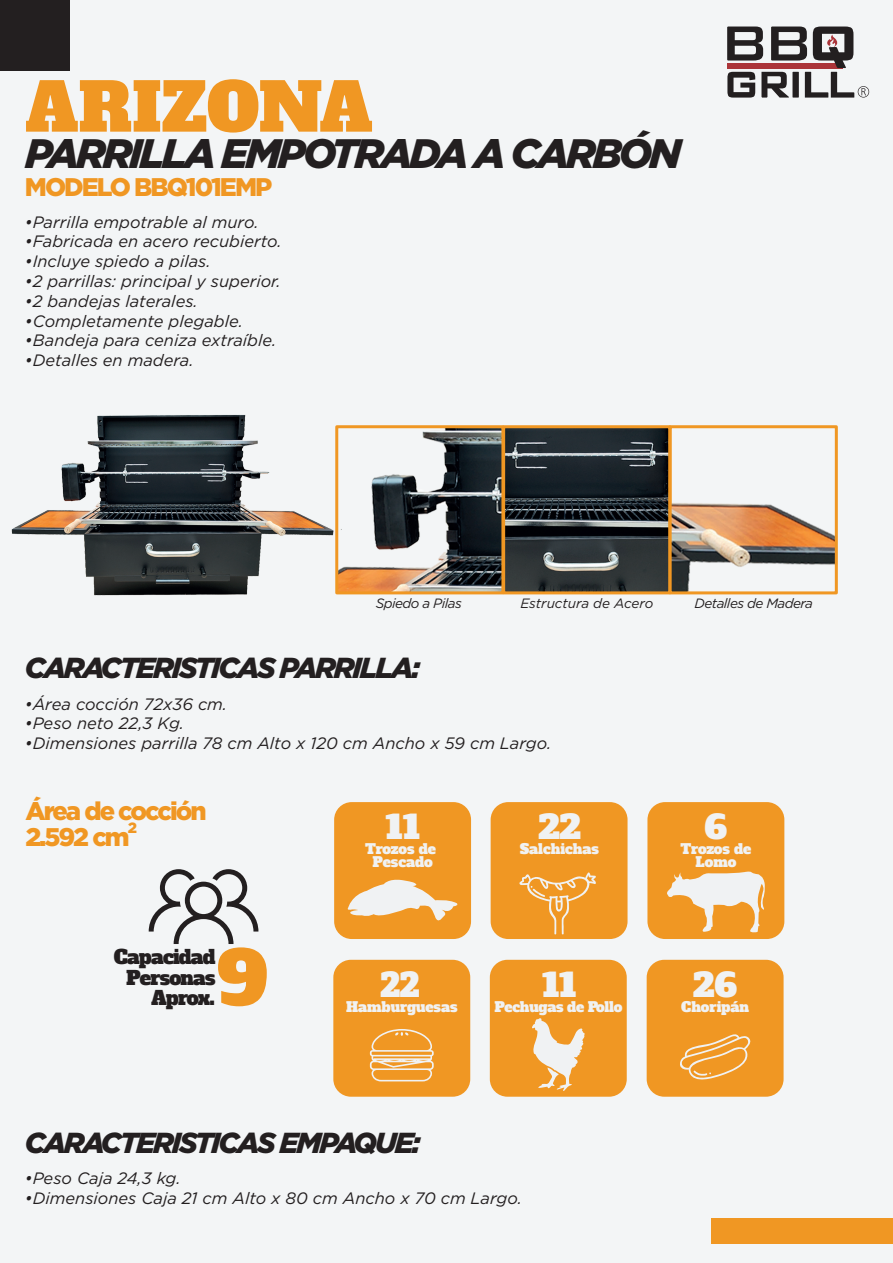
<style>
.page{position:relative;width:893px;height:1263px;background:#f0f2f3}
.page>*{position:absolute;margin:0;border:0;box-sizing:border-box;transform-origin:0 0}
.t1{font:73.05px "Alfa Slab One";color:#f09723}
.t2{font:66.15px "Alfa Slab One";letter-spacing:-.005em;color:#f09723}
.t3{font:italic 900 41.1px "Gotham";letter-spacing:-.075em;color:#231f20}
.t4{font:32.55px "Alfa Slab One";color:#f0f2f3}
.t5{font:32.55px "Alfa Slab One";color:#f0f2f3;scale:.92 1}
.t6{font:italic 900 28.95px "Gotham";letter-spacing:-.075em;color:#231f20}
.t7{font:900 25.5px/25.5px "Gotham";letter-spacing:-.075em;color:#f09723}
.t8{font:19.35px/20.7px "Alfa Slab One";letter-spacing:-.035em;color:#231f20;text-align:right}
.t9{font:italic 16.5px "Gotham";color:#231f20}
.t10{font:900 14.85px "Gotham";color:#f09723}
.t11{font:13.95px/13px "Alfa Slab One";color:#f0f2f3;text-align:center}
.t12{font:italic 13.5px "Gotham";letter-spacing:-.04em;color:#231f20}
.t13{font:italic 13.5px "Gotham";color:#231f20}
.s1{font-size:25.5px}
</style>
<div class="page">
<img style="left:11px;top:415px;width:331px;height:181px">
<div style="left:647px;top:960px;width:137px;height:137px;background:#f09723;border-radius:18px"></div>
<svg style="left:680px;top:1034px;width:71px;height:46px"></svg>
<div style="left:490px;top:960px;width:137px;height:137px;background:#f09723;border-radius:18px"></div>
<svg style="left:532px;top:1018px;width:53px;height:73px"></svg>
<div style="left:333px;top:960px;width:137px;height:137px;background:#f09723;border-radius:18px"></div>
<svg style="left:370px;top:1029px;width:64px;height:52px"></svg>
<div style="left:491px;top:802px;width:136px;height:137px;background:#f09723;border-radius:18px"></div>
<svg style="left:519px;top:872px;width:77px;height:63px"></svg>
<div style="left:334px;top:802px;width:137px;height:137px;background:#f09723;border-radius:18px"></div>
<svg style="left:347px;top:879px;width:111px;height:42px"></svg>
<div style="left:647px;top:802px;width:137px;height:137px;background:#f09723;border-radius:18px"></div>
<svg style="left:667px;top:871px;width:98px;height:62px"></svg>
<svg style="left:149px;top:869px;width:109px;height:75px"></svg>
<div style="left:0;top:0;width:70px;height:71px;background:#231f20"></div>
<svg style="left:727px;top:27px;width:142px;height:71px"></svg>
<img style="left:339px;top:429px;width:495px;height:161px">
<div style="left:502px;top:425px;width:169px;height:169px;border:3px solid #f09723"></div>
<div style="left:335px;top:425px;width:169px;height:169px;border:3px solid #f09723"></div>
<div style="left:669px;top:425px;width:169px;height:169px;border:3px solid #f09723"></div>
<div style="left:712px;top:1218px;width:181px;height:25px;background:#f09723"></div>
<h2 class="t2" style="left:25px;top:63px;width:349px">ARIZONA</h2>
<h3 class="t3" style="left:25px;top:125px;width:658px">PARRILLA EMPOTRADA A CARBÓN</h3>
<h3 class="t7" style="left:25px;top:173px;width:249px">MODELO BBQ101EMP</h3>
<p class="t9" style="left:25px;top:211px;width:235px">•Parrilla empotrable al muro.</p>
<p class="t9" style="left:25px;top:231px;width:258px">•Fabricada en acero recubierto.</p>
<p class="t9" style="left:25px;top:251px;width:187px">•Incluye spiedo a pilas.</p>
<p class="t9" style="left:25px;top:271px;width:257px">•2 parrillas: principal y superior.</p>
<p class="t9" style="left:25px;top:290px;width:174px">•2 bandejas laterales.</p>
<p class="t9" style="left:25px;top:310px;width:220px">•Completamente plegable.</p>
<p class="t9" style="left:25px;top:330px;width:253px">•Bandeja para ceniza extraíble.</p>
<p class="t9" style="left:25px;top:350px;width:170px">•Detalles en madera.</p>
<p class="t12" style="left:376px;top:595px;width:87px">Spiedo a Pilas</p>
<p class="t13" style="left:520px;top:595px;width:135px">Estructura de Acero</p>
<p class="t12" style="left:694px;top:595px;width:120px">Detalles de Madera</p>
<h3 class="t6" style="left:25px;top:647px;width:397px">CARACTERISTICAS PARRILLA:</h3>
<p class="t9" style="left:25px;top:693px;width:204px">•Área cocción 72x36 cm.</p>
<p class="t9" style="left:25px;top:713px;width:161px">•Peso neto 22,3 Kg.</p>
<p class="t9" style="left:25px;top:733px;width:528px">•Dimensiones parrilla 78 cm Alto x 120 cm Ancho x 59 cm Largo.</p>
<h3 class="t7" style="left:25px;top:798px;width:183px">Área de cocción<br>2.592 cm</h3>
<p class="t10" style="left:128px;top:817px;width:11px">2</p>
<p class="t8" style="left:114px;top:947px;width:103px">Capacidad<br>Personas<br>Aprox<span class="s1">.</span></p>
<h1 class="t1" style="left:217px;top:929px;width:52px">9</h1>
<h3 class="t4" style="left:385px;top:805px;width:36px">11</h3>
<p class="t11" style="left:365px;top:843px;width:72px">Trozos de<br>Pescado</p>
<h3 class="t4" style="left:538px;top:805px;width:44px">22</h3>
<p class="t11" style="left:520px;top:843px;width:81px">Salchichas</p>
<h3 class="t5" style="left:380px;top:963px;width:44px">22</h3>
<p class="t11" style="left:346px;top:1000px;width:113px">Hamburguesas</p>
<h3 class="t4" style="left:542px;top:963px;width:36px">11</h3>
<p class="t11" style="left:494px;top:1000px;width:130px">Pechugas de Pollo</p>
<h3 class="t6" style="left:25px;top:1123px;width:397px">CARACTERISTICAS EMPAQUE:</h3>
<p class="t9" style="left:25px;top:1168px;width:157px">•Peso Caja 24,3 kg.</p>
<p class="t9" style="left:25px;top:1188px;width:499px">•Dimensiones Caja 21 cm Alto x 80 cm Ancho x 70 cm Largo.</p>
<h3 class="t4" style="left:704px;top:805px;width:24px">6</h3>
<p class="t11" style="left:680px;top:843px;width:72px">Trozos de<br>Lomo</p>
<h3 class="t4" style="left:693px;top:963px;width:45px">26</h3>
<p class="t11" style="left:681px;top:1000px;width:70px">Choripán</p>
</div>
